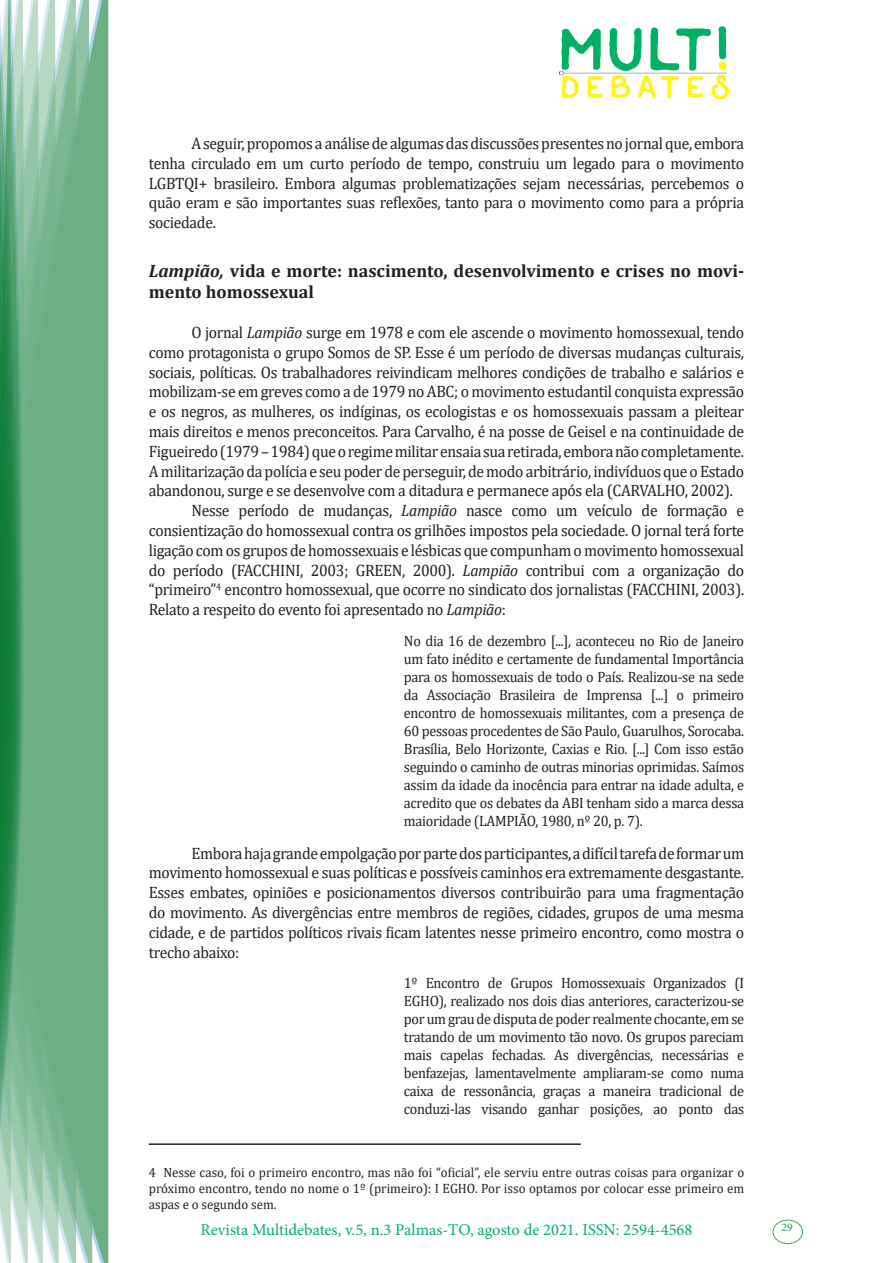
<style>
.page{position:relative;width:893px;height:1263px;background:#fff}
.page>*{position:absolute;margin:0;border:0;box-sizing:border-box;transform-origin:0 0}
.Subtítulo{font:700 18px/21.6px "Cambria";color:#231f20}
.Texto_base{font:16.5px/19.8px "Cambria";letter-spacing:-.02em;color:#231f20;text-align:justify;scale:.95 1}
.t1{font:16.5px "Minion Pro";color:#00b064}
.Citação_deb{font:15px/18px "Cambria";letter-spacing:-.02em;color:#231f20;text-align:justify;scale:.95 1}
.Rodapé_debates{font:13.5px/16.2px "Cambria";color:#231f20;text-align:justify;scale:.96 1}
.t2{font:11.7px "Minion Pro";color:#00b064}
.s1{font-style:italic}
</style>
<div class="page">
<img style="left:559px;top:26px;width:169px;height:72px">
<div style="left:95px;top:0;width:14px;height:1263px;background:#6caf84"></div>
<svg style="left:79px;top:0;width:16px;height:1263px;background:#71b289"></svg>
<svg style="left:62px;top:0;width:17px;height:1263px;background:#75b48c"></svg>
<svg style="left:45px;top:0;width:17px;height:1263px;background:#7cb792"></svg>
<svg style="left:30px;top:0;width:15px;height:1263px;background:#80ba96"></svg>
<svg style="left:0;top:0;width:30px;height:1263px;background:#61a97f"></svg>
<div style="left:772px;top:1219px;width:31px;height:25px;border:1px solid #40ae49;border-radius:50%"></div>
<hr style="left:149px;top:1143px;width:432px;height:2px;background:#231f20">
<p class="Texto_base" style="left:149px;top:133px;width:628px;text-indent:43px">A seguir, propomos a análise de algumas das discussões presentes no jornal que, embora tenha circulado em um curto período de tempo, construiu um legado para o movimento LGBTQI+ brasileiro. Embora algumas problematizações sejam necessárias, percebemos o quão eram e são importantes suas reflexões, tanto para o movimento como para a própria sociedade.</p>
<p class="Subtítulo" style="left:149px;top:259px;width:597px"><span class="s1">Lampião,</span> vida e morte: nascimento, desenvolvimento e crises no movi&shy;mento homossexual</p>
<p class="Texto_base" style="left:149px;top:322px;width:628px;text-indent:43px">O jornal <span class="s1">Lampião</span> surge em 1978 e com ele ascende o movimento homossexual, tendo como protagonista o grupo Somos de SP. Esse é um período de diversas mudanças culturais, sociais, políticas. Os trabalhadores reivindicam melhores condições de trabalho e salários e mobilizam-se em greves como a de 1979 no ABC; o movimento estudantil conquista expressão e os negros, as mulheres, os indíginas, os ecologistas e os homossexuais passam a pleitear mais direitos e menos preconceitos. Para Carvalho, é na posse de Geisel e na continuidade de Figueiredo (1979 – 1984) que o regime militar ensaia sua retirada, embora não completamente.<br>A militarização da polícia e seu poder de perseguir, de modo arbitrário, indivíduos que o Estado abandonou, surge e se desenvolve com a ditadura e permanece após ela (CARVALHO, 2002).</p>
<p class="Texto_base" style="left:149px;top:501px;width:628px;text-indent:43px">Nesse período de mudanças, <span class="s1">Lampião</span> nasce como um veículo de formação e consientização do homossexual contra os grilhões impostos pela sociedade. O jornal terá forte ligação com os grupos de homossexuais e lésbicas que compunham o movimento homossexual do período (FACCHINI, 2003; GREEN, 2000). <span class="s1">Lampião</span> contribui com a organização do “primeiro”<sup>4</sup> encontro homossexual, que ocorre no sindicato dos jornalistas (FACCHINI, 2003).<br>Relato a respeito do evento foi apresentado no <span class="s1">Lampião</span>:</p>
<p class="Citação_deb" style="left:404px;top:632px;width:360px">No dia 16 de dezembro [...], aconteceu no Rio de Janeiro um fato inédito e certamente de fundamental Importância para os homossexuais de todo o País. Realizou-se na sede da Associação Brasileira de Imprensa [...] o primeiro encontro de homossexuais militantes, com a presença de 60 pessoas procedentes de São Paulo, Guarulhos, Sorocaba.<br>Brasília, Belo Horizonte, Caxias e Rio. [...] Com isso estão seguindo o caminho de outras minorias oprimidas. Saímos assim da idade da inocência para entrar na idade adulta, e acredito que os debates da ABI tenham sido a marca dessa maioridade (LAMPIÃO, 1980, nº 20, p. 7).</p>
<p class="Texto_base" style="left:149px;top:843px;width:628px;text-indent:43px">Embora haja grande empolgação por parte dos participantes, a difícil tarefa de formar um movimento homossexual e suas políticas e possíveis caminhos era extremamente desgastante.<br>Esses embates, opiniões e posicionamentos diversos contribuirão para uma fragmentação do movimento. As divergências entre membros de regiões, cidades, grupos de uma mesma cidade, e de partidos políticos rivais ficam latentes nesse primeiro encontro, como mostra o trecho abaixo:</p>
<p class="Citação_deb" style="left:404px;top:974px;width:360px">1º Encontro de Grupos Homossexuais Organizados (I EGHO), realizado nos dois dias anteriores, caracterizou-se por um grau de disputa de poder realmente chocante, em se tratando de um movimento tão novo. Os grupos pareciam mais capelas fechadas. As divergências, necessárias e benfazejas, lamentavelmente ampliaram-se como numa caixa de ressonância, graças a maneira tradicional de conduzi-las visando ganhar posições, ao ponto das</p>
<p class="Rodapé_debates" style="left:149px;top:1164px;width:622px">4 Nesse caso, foi o primeiro encontro, mas não foi “oficial”, ele serviu entre outras coisas para organizar o próximo encontro, tendo no nome o 1º (primeiro): I EGHO. Por isso optamos por colocar esse primeiro em aspas e o segundo sem.</p>
<p class="t1" style="left:200px;top:1218px;width:493px">Revista Multidebates, v.5, n.3 Palmas-TO, agosto de 2021. ISSN: 2594-4568</p>
<p class="t2" style="left:781px;top:1219px;width:13px">29</p>
</div>
